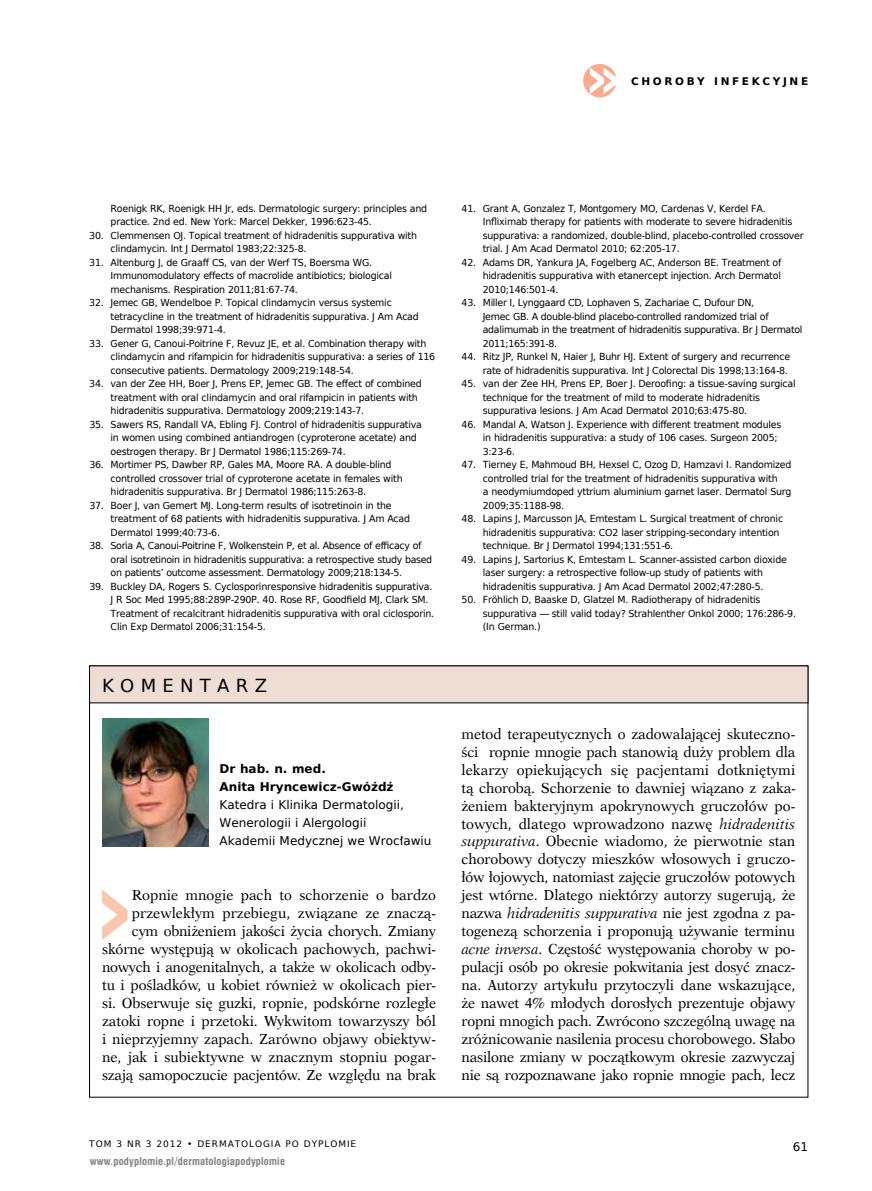
<style>
.page{position:relative;width:872px;height:1191px;background:#fff}
.page>*{position:absolute;margin:0;border:0;box-sizing:border-box;transform-origin:0 0}
.t1{font:18px "Prima Sans EU";letter-spacing:.35em;color:#000}
.t2{font:14.55px/18px "Dutch 823 EU";letter-spacing:-.01em;color:#000;text-align:right;scale:.96 1}
.t3{font:12px/18px "Prima Sans EU";color:#000}
.t4{font:700 12px/18px "Prima Sans EU";color:#000}
.t5{font:700 10.5px "Swis 721 Cn EU";letter-spacing:.02em;color:#808285}
.t6{font:700 10.5px "Prima Sans EU";letter-spacing:.25em;color:#000}
.t7{font:9.75px/13.5px "Prima Sans EU";letter-spacing:-.025em;color:#000}
.t8{font:9px "Prima Sans EU";letter-spacing:.1em;color:#000}
.s1{font-style:italic}
</style>
<div class="page">
<div style="left:583px;top:64px;width:33px;height:33px;background:#f9ac8d;border-radius:50%"></div>
<svg style="left:590px;top:68px;width:26px;height:26px"></svg>
<div style="left:90px;top:666px;width:718px;height:37px;background:#eeddd5"></div>
<div style="left:89px;top:665px;width:719px;height:38px;border:1px solid #000"></div>
<svg style="left:102px;top:890px;width:26px;height:50px"></svg>
<img style="left:102px;top:718px;width:106px;height:128px">
<p class="t6" style="left:631px;top:74px;width:179px">choroby infekcyjne</p>
<p class="t7" style="left:111px;top:201px;width:318px">roenigk rK, roenigk HH Jr, eds. Dermatologic surgery: principles and practice. 2nd ed. New york: marcel Dekker, 1996:623-45.</p>
<p class="t7" style="left:111px;top:228px;width:308px;text-indent:-21px">30. Clemmensen oJ. Topical treatment of hidradenitis suppurativa with clindamycin. int J Dermatol 1983;22:325-8.</p>
<p class="t7" style="left:111px;top:255px;width:283px;text-indent:-21px">31. altenburg J, de graaff CS, van der Werf TS, Boersma Wg. immunomodulatory effects of macrolide antibiotics; biological mechanisms. respiration 2011;81:67-74.</p>
<p class="t7" style="left:111px;top:296px;width:310px;text-indent:-21px">32. Jemec gB, Wendelboe p. Topical clindamycin versus systemic tetracycline in the treatment of hidradenitis suppurativa. J am acad<br>Dermatol 1998;39:971-4.</p>
<p class="t7" style="left:111px;top:336px;width:326px;text-indent:-21px">33. gener g, Canoui-poitrine F, revuz Je, et al. Combination therapy with clindamycin and rifampicin for hidradenitis suppurativa: a series of 116 consecutive patients. Dermatology 2009;219:148-54.</p>
<p class="t7" style="left:111px;top:377px;width:313px;text-indent:-21px">34. van der Zee HH, Boer J, prens ep, Jemec gB. The effect of combined treatment with oral clindamycin and oral rifampicin in patients with hidradenitis suppurativa. Dermatology 2009;219:143-7.</p>
<p class="t7" style="left:111px;top:417px;width:313px;text-indent:-21px">35. Sawers rS, randall Va, ebling FJ. Control of hidradenitis suppurativa in women using combined antiandrogen (cyproterone acetate) and oestrogen therapy. Br J Dermatol 1986;115:269-74.</p>
<p class="t7" style="left:111px;top:458px;width:293px;text-indent:-21px">36. mortimer pS, Dawber rp, gales ma, moore ra. a double-blind controlled crossover trial of cyproterone acetate in females with hidradenitis suppurativa. Br J Dermatol 1986;115:263-8.</p>
<p class="t7" style="left:111px;top:498px;width:301px;text-indent:-21px">37. Boer J, van gemert mJ. long-term results of isotretinoin in the treatment of 68 patients with hidradenitis suppurativa. J am acad<br>Dermatol 1999;40:73-6.</p>
<p class="t7" style="left:111px;top:539px;width:323px;text-indent:-21px">38. Soria a, Canoui-poitrine F, Wolkenstein p, et al. absence of efficacy of oral isotretinoin in hidradenitis suppurativa: a retrospective study based on patients’ outcome assessment. Dermatology 2009;218:134-5.</p>
<p class="t7" style="left:111px;top:579px;width:325px;text-indent:-21px">39. Buckley Da, rogers S. Cyclosporinresponsive hidradenitis suppurativa.<br>J r Soc med 1995;88:289p-290p. 40. rose rF, goodfield mJ, Clark Sm.<br>Treatment of recalcitrant hidradenitis suppurativa with oral ciclosporin.<br>Clin exp Dermatol 2006;31:154-5.</p>
<h1 class="t1" style="left:102px;top:673px;width:166px">KomeNTarZ</h1>
<p class="t4" style="left:219px;top:759px;width:175px">dr hab. n. med.<br>anita Hryncewicz-gwóźdź</p>
<p class="t3" style="left:219px;top:795px;width:213px">Katedra i Klinika Dermatologii,<br>Wenerologii i alergologii<br>akademii medycznej we Wrocławiu</p>
<p class="t2" style="left:102px;top:886px;width:349px">Ropnie mnogie pach to schorzenie o bardzo przewlekłym przebiegu, związane ze znaczą&shy;cym obniżeniem jakości życia chorych. Zmiany skórne występują w okolicach pachowych, pachwi&shy;nowych i anogenitalnych, a także w okolicach odby&shy;tu i pośladków, u kobiet również w okolicach pier&shy;si. Obserwuje się guzki, ropnie, podskórne rozległe zatoki ropne i przetoki. Wykwitom towarzyszy ból i nieprzyjemny zapach. Zarówno objawy obiektyw&shy;ne, jak i subiektywne w znacznym stopniu pogar&shy;szają samopoczucie pacjentów. Ze względu na brak</p>
<p class="t7" style="left:483px;top:201px;width:322px;text-indent:-21px">41. grant a, gonzalez T, montgomery mo, Cardenas V, Kerdel Fa. infliximab therapy for patients with moderate to severe hidradenitis suppurativa: a randomized, double-blind, placebo-controlled crossover trial. J am acad Dermatol 2010; 62:205-17.</p>
<p class="t7" style="left:483px;top:255px;width:300px;text-align:justify;text-indent:-21px">42. adams Dr, yankura Ja, Fogelberg aC, anderson Be. Treatment of hidradenitis suppurativa with etanercept injection. arch Dermatol 2010;146:501-4.</p>
<p class="t7" style="left:483px;top:296px;width:321px;text-indent:-21px">43. miller i, lynggaard CD, lophaven S, Zachariae C, Dufour DN,<br>Jemec gB. a double-blind placebo-controlled randomized trial of adalimumab in the treatment of hidradenitis suppurativa. Br J Dermatol 2011;165:391-8.</p>
<p class="t7" style="left:461px;top:350px;width:330px;text-align:right">44. ritz Jp, runkel N, Haier J, Buhr HJ. extent of surgery and recurrence rate of hidradenitis suppurativa. int J Colorectal Dis 1998;13:164-8.</p>
<p class="t7" style="left:483px;top:377px;width:314px;text-indent:-21px">45. van der Zee HH, prens ep, Boer J. Deroofing: a tissue-saving surgical technique for the treatment of mild to moderate hidradenitis suppurativa lesions. J am acad Dermatol 2010;63:475-80.</p>
<p class="t7" style="left:483px;top:417px;width:300px;text-indent:-21px">46. mandal a, Watson J. experience with different treatment modules in hidradenitis suppurativa: a study of 106 cases. Surgeon 2005;<br>3:23-6.</p>
<p class="t7" style="left:483px;top:458px;width:310px;text-indent:-21px">47. Tierney e, mahmoud BH, Hexsel C, ozog D, Hamzavi i. randomized controlled trial for the treatment of hidradenitis suppurativa with<br>a neodymiumdoped yttrium aluminium garnet laser. Dermatol Surg 2009;35:1188-98.</p>
<p class="t7" style="left:483px;top:512px;width:302px;text-indent:-21px">48. lapins J, marcusson Ja, emtestam l. Surgical treatment of chronic hidradenitis suppurativa: Co2 laser stripping-secondary intention technique. Br J Dermatol 1994;131:551-6.</p>
<p class="t7" style="left:461px;top:552px;width:327px;text-align:center">49. lapins J, Sartorius K, emtestam l. Scanner-assisted carbon dioxide laser surgery: a retrospective follow-up study of patients with hidradenitis suppurativa. J am acad Dermatol 2002;47:280-5.</p>
<p class="t7" style="left:483px;top:593px;width:315px;text-indent:-21px">50. Fröhlich D, Baaske D, glatzel m. radiotherapy of hidradenitis suppurativa — still valid today? Strahlenther onkol 2000; 176:286-9. (in german.)</p>
<p class="t2" style="left:461px;top:725px;width:349px;text-align:justify">metod terapeutycznych o zadowalającej skuteczno&shy;ści ropnie mnogie pach stanowią duży problem dla lekarzy opiekujących się pacjentami dotkniętymi tą chorobą. Schorzenie to dawniej wiązano z zaka&shy;żeniem bakteryjnym apokrynowych gruczołów po&shy;towych, dlatego wprowadzono nazwę <span class="s1">hidradenitis suppurativa</span>. Obecnie wiadomo, że pierwotnie stan chorobowy dotyczy mieszków włosowych i gruczo&shy;łów łojowych, natomiast zajęcie gruczołów potowych jest wtórne. Dlatego niektórzy autorzy sugerują, że nazwa <span class="s1">hidradenitis suppurativa</span> nie jest zgodna z pa&shy;togenezą schorzenia i proponują używanie terminu <span class="s1">acne inversa</span>. Częstość występowania choroby w po&shy;pulacji osób po okresie pokwitania jest dosyć znacz&shy;na. Autorzy artykułu przytoczyli dane wskazujące, że nawet 4% młodych dorosłych prezentuje objawy ropni mnogich pach. Zwrócono szczególną uwagę na zróżnicowanie nasilenia procesu chorobowego. Słabo nasilone zmiany w początkowym okresie zazwyczaj nie są rozpoznawane jako ropnie mnogie pach, lecz</p>
<p class="t8" style="left:89px;top:1137px;width:268px">Tom 3 Nr 3 2012 • DermaTologia po Dyplomie</p>
<p class="t3" style="left:793px;top:1137px;width:17px">61</p>
<p class="t5" style="left:90px;top:1155px;width:197px">www.podyplomie.pl/dermatologiapodyplomie</p>
</div>
